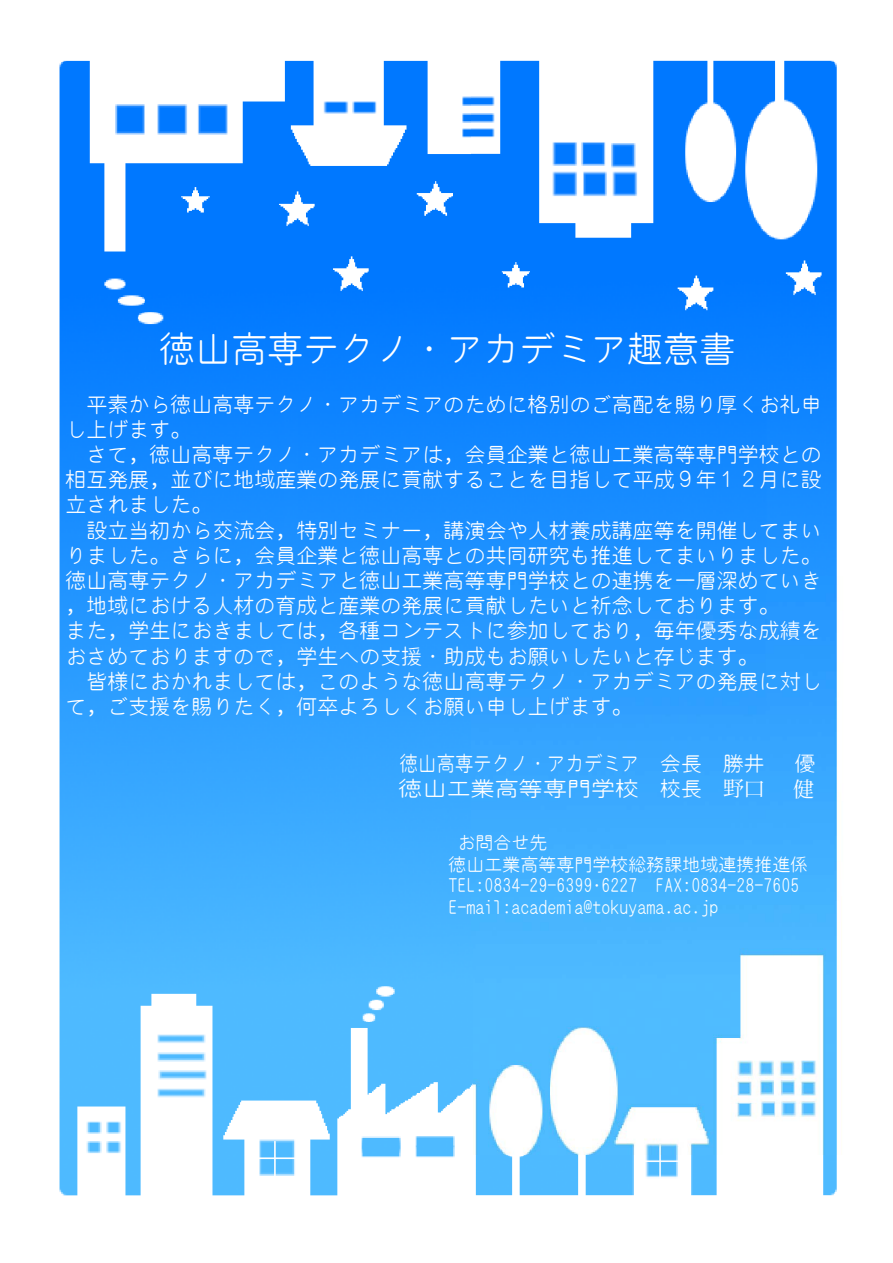
<style>
.page{position:relative;width:893px;height:1263px;background:#fff}
.page>*{position:absolute;margin:0;border:0;box-sizing:border-box;transform-origin:0 0}
.t1{font:36px "EPSON MARUGO";color:#fff}
.t2{font:21px/25.2px "EPSON MARUGO";color:#fff}
.t3{font:20.85px "EPSON MARUGO";color:#fff;scale:.88 1}
.t4{font:20.85px "EPSON MARUGO";color:#fff;scale:1.15 1}
.t5{font:20.85px "EPSON MARUGO";color:#fff}
.t6{font:20.85px "Koz Min Pr 6 N";color:#fff}
.t7{font:18px/21.6px "EPSON MARUGO";color:#fff}
.s1{font-family:"Koz Min Pr 6 N"}
</style>
<div class="page">
<img style="left:59px;top:60px;width:412px;height:1136px">
<img style="left:471px;top:60px;width:366px;height:1095px">
<img style="left:475px;top:1155px;width:362px;height:41px">
<h1 class="t1" style="left:159px;top:332px;width:578px">徳山高専テクノ・アカデミア趣意書</h1>
<p class="t2" style="left:66px;top:392px;width:758px">　平素から徳山高専テクノ・アカデミアのために格別のご高配を賜り厚くお礼申し上げます。<br>　さて，徳山高専テクノ・アカデミアは，会員企業と徳山工業高等専門学校との相互発展，並びに地域産業の発展に貢献することを目指して平成９年１２月に設立されました。<br>　設立当初から交流会，特別セミナー，講演会や人材養成講座等を開催してまいりました。さらに，会員企業と徳山高専との共同研究も推進してまいりました。徳山高専テクノ・アカデミアと徳山工業高等専門学校との連携を一層深めていき，地域における人材の育成と産業の発展に貢献したいと祈念しております。<br>また，学生におきましては，各種コンテストに参加しており，毎年優秀な成績をおさめておりますので，学生への支援・助成もお願いしたいと存じます。<br>　皆様におかれましては，このような徳山高専テクノ・アカデミアの発展に対して，ご支援を賜りたく，何卒よろしくお願い申し上げます。</p>
<p class="t3" style="left:400px;top:753px;width:416px">徳山高専テクノ・アカデミア　会長　勝井</p>
<p class="t5" style="left:795px;top:753px;width:22px">優</p>
<p class="t4" style="left:399px;top:779px;width:320px">徳山工業高等専門学校 校長　<span class="s1">野口</span></p>
<p class="t6" style="left:793px;top:777px;width:22px">健</p>
<p class="t7" style="left:448px;top:832px;width:361px;text-indent:9px">お問合せ先<br>徳山工業高等専門学校総務課地域連携推進係<br>TEL:0834-29-6399･6227 FAX:0834-28-7605<br>E-mail:academia@tokuyama.ac.jp</p>
</div>
